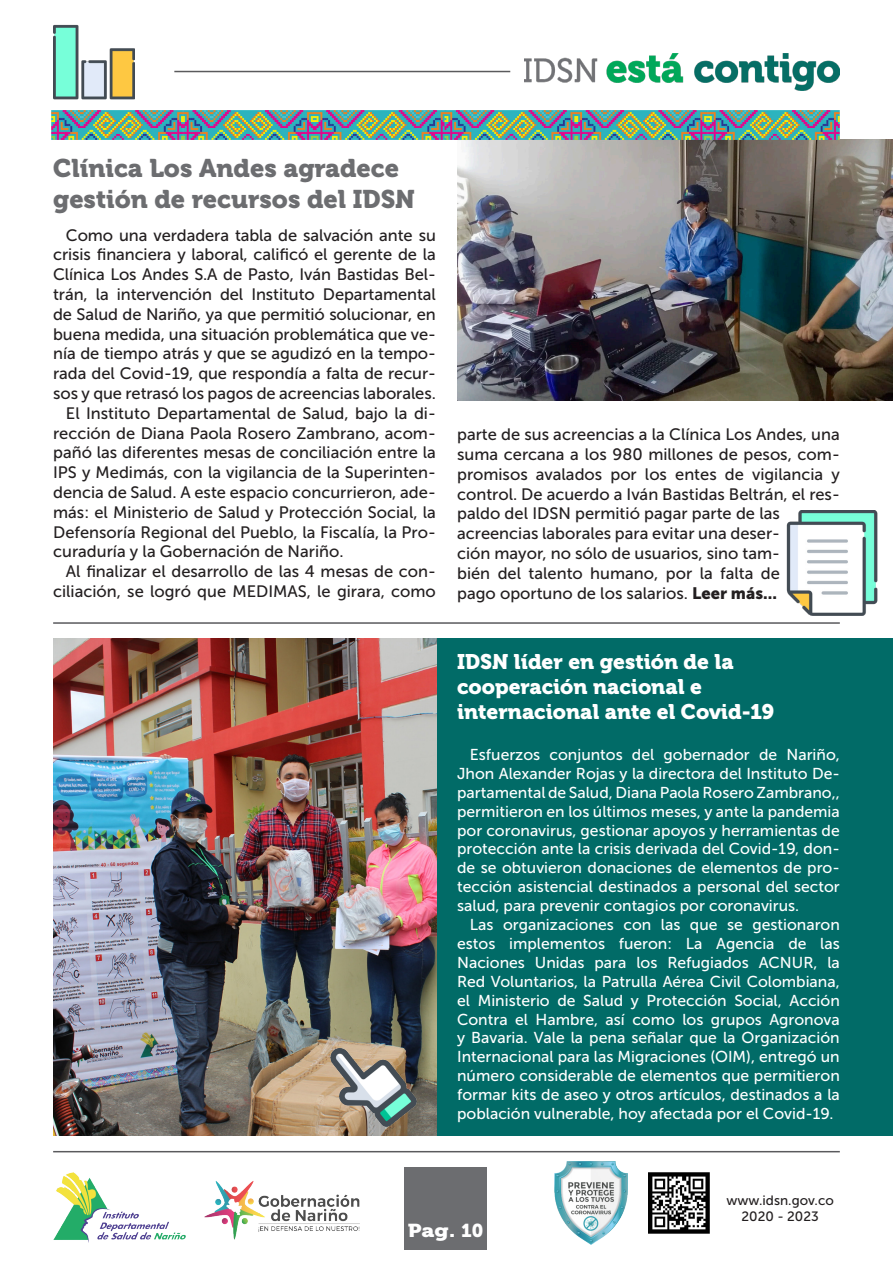
<style>
.page{position:relative;width:893px;height:1263px;background:#fff}
.page>*{position:absolute;margin:0;border:0;box-sizing:border-box;transform-origin:0 0}
.t1{font:25.35px "Museo 900";color:#6c6d70}
.t2{font:21px "Museo 900";color:#fff}
.t3{font:18.6px "Museo 900";color:#fff;scale:1.2 1}
.t4{font:16.5px/19.8px "Museo Sans 500";color:#231f20;text-align:justify}
.t5{font:15.75px/18.9px "Museo Sans 500";color:#fff;text-align:justify}
.t6{font:13.5px "Museo Sans 500";color:#231f20}
.s1{font-family:"Museo Sans 900"}
</style>
<div class="page">
<div style="left:434px;top:639px;width:459px;height:497px;background:#016b67"></div>
<div style="left:404px;top:1167px;width:83px;height:82px;background:#6c6d70"></div>
<hr style="left:53px;top:1151px;width:787px;height:1px;background:#5a5a5d">
<img style="left:457px;top:140px;width:435px;height:260px">
<img style="left:53px;top:639px;width:383px;height:497px">
<img style="left:51px;top:110px;width:789px;height:29px">
<hr style="left:53px;top:622px;width:787px;height:2px;background:#5a5a5d">
<hr style="left:892px;top:140px;width:1px;height:312px;background:#3e4095">
<img style="left:786px;top:511px;width:92px;height:105px">
<img style="left:53px;top:24px;width:81px;height:76px">
<hr style="left:174px;top:71px;width:336px;height:1px;background:#5a5a5d">
<img style="left:524px;top:53px;width:316px;height:37px">
<img style="left:555px;top:1161px;width:73px;height:84px">
<img style="left:648px;top:1172px;width:61px;height:61px">
<img style="left:331px;top:1049px;width:86px;height:77px">
<img style="left:204px;top:1181px;width:156px;height:59px">
<img style="left:53px;top:1172px;width:132px;height:71px">
<p class="t1" style="left:53px;top:154px;width:347px">Clínica Los Andes agradece</p>
<p class="t1" style="left:53px;top:184px;width:363px">gestión de recursos del IDSN</p>
<p class="t4" style="left:53px;top:225px;width:384px;text-indent:13px">Como una verdadera tabla de salvación ante su crisis financiera y laboral, calificó el gerente de la Clínica Los Andes S.A de Pasto, Iván Bastidas Bel&shy;trán, la intervención del Instituto Departamental de Salud de Nariño, ya que permitió solucionar, en buena medida, una situación problemática que ve&shy;nía de tiempo atrás y que se agudizó en la tempo&shy;rada del Covid-19, que respondía a falta de recur&shy;sos y que retrasó los pagos de acreencias laborales.</p>
<p class="t4" style="left:53px;top:403px;width:384px;text-indent:13px">El Instituto Departamental de Salud, bajo la di&shy;rección de Diana Paola Rosero Zambrano, acom&shy;pañó las diferentes mesas de conciliación entre la IPS y Medimás, con la vigilancia de la Superinten&shy;dencia de Salud. A este espacio concurrieron, ade&shy;más: el Ministerio de Salud y Protección Social, la Defensoría Regional del Pueblo, la Fiscalía, la Pro&shy;curaduría y la Gobernación de Nariño.</p>
<p class="t4" style="left:53px;top:562px;width:384px;text-align:right">Al finalizar el desarrollo de las 4 mesas de con&shy;ciliación, se logró que MEDIMAS, le girara, como</p>
<p class="t4" style="left:457px;top:425px;width:384px;text-align:left">parte de sus acreencias a la Clínica Los Andes, una suma cercana a los 980 millones de pesos, com&shy;promisos avalados por los entes de vigilancia y control. De acuerdo a Iván Bastidas Beltrán, el res&shy;paldo del IDSN permitió pagar parte de las acreencias laborales para evitar una deser-<br>ción mayor, no sólo de usuarios, sino tam-<br>bién del talento humano, por la falta de<br>pago oportuno de los salarios. <span class="s1">Leer más...</span></p>
<p class="t2" style="left:457px;top:650px;width:278px">IDSN líder en gestión de la</p>
<p class="t2" style="left:457px;top:675px;width:246px">cooperación nacional e</p>
<p class="t2" style="left:457px;top:700px;width:319px">internacional ante el Covid-19</p>
<p class="t5" style="left:457px;top:745px;width:384px;text-indent:13px">Esfuerzos conjuntos del gobernador de Nariño, Jhon Alexander Rojas y la directora del Instituto De&shy;partamental de Salud, Diana Paola Rosero Zambrano,, permitieron en los últimos meses, y ante la pandemia por coronavirus, gestionar apoyos y herramientas de protección ante la crisis derivada del Covid-19, don&shy;de se obtuvieron donaciones de elementos de pro&shy;tección asistencial destinados a personal del sector salud, para prevenir contagios por coronavirus.</p>
<p class="t5" style="left:457px;top:915px;width:384px;text-indent:13px">Las organizaciones con las que se gestionaron estos implementos fueron: La Agencia de las Naciones Unidas para los Refugiados ACNUR, la Red Voluntarios, la Patrulla Aérea Civil Colombiana, el Ministerio de Salud y Protección Social, Acción Contra el Hambre, así como los grupos Agronova y Bavaria. Vale la pena señalar que la Organización Internacional para las Migraciones (OIM), entregó un número considerable de elementos que permitieron formar kits de aseo y otros artículos, destinados a la población vulnerable, hoy afectada por el Covid-19.</p>
<p class="t6" style="left:726px;top:1193px;width:109px">www.idsn.gov.co</p>
<p class="t6" style="left:741px;top:1209px;width:79px">2020 - 2023</p>
<p class="t3" style="left:408px;top:1220px;width:64px">Pag. 10</p>
</div>
